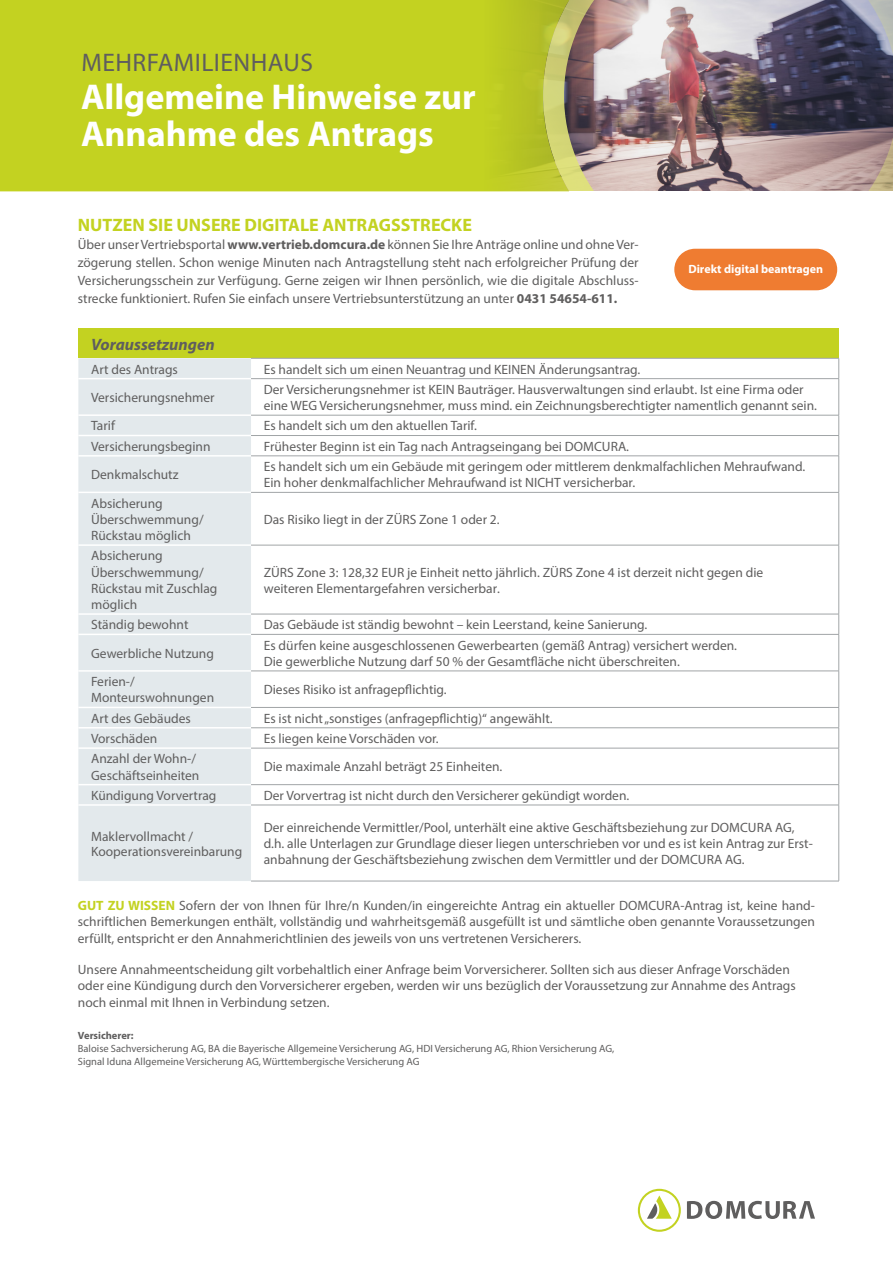
<style>
.page{position:relative;width:893px;height:1263px;background:#fff}
.page>*{position:absolute;margin:0;border:0;box-sizing:border-box;transform-origin:0 0}
.t1{font:700 36px/37.5px "Myriad Pro";color:#fff}
.t2{font:25.5px "Myriad Pro";letter-spacing:.02em;color:#5f5e5e}
.t3{font:700 18px "Myriad Pro";color:#c3d221}
.t4{font:italic 700 16.5px "Myriad Pro";color:#5f5e5e}
.t5{font:13.5px/16.2px "Myriad Pro";color:#5f5e5e}
.t6{font:700 12px "Myriad Pro";color:#fff}
.t7{font:10.5px/12.6px "Myriad Pro";color:#5f5e5e}
.t8{font:700 10.5px "Myriad Pro";color:#5f5e5e}
.s1{font-weight:700}
.s2{font-weight:700;color:#c3d221}
</style>
<div class="page">
<svg style="left:0;top:0;width:893px;height:191px;background:#b0b448"></svg>
<div style="left:78px;top:329px;width:761px;height:29px;background:#c3d221"></div>
<div style="left:78px;top:358px;width:173px;height:523px;background:#e3e9ec"></div>
<hr style="left:251px;top:415px;width:588px;height:1px;background:#a1a5a7">
<hr style="left:251px;top:634px;width:588px;height:1px;background:#a1a5a7">
<hr style="left:251px;top:727px;width:588px;height:1px;background:#a1a5a7">
<hr style="left:251px;top:748px;width:588px;height:1px;background:#a1a5a7">
<hr style="left:251px;top:784px;width:588px;height:1px;background:#a1a5a7">
<hr style="left:251px;top:358px;width:588px;height:1px;background:#a1a5a7">
<svg style="left:838px;top:358px;width:1px;height:20px"></svg>
<hr style="left:838px;top:379px;width:1px;height:36px;background:#a1a5a7">
<svg style="left:838px;top:415px;width:1px;height:41px"></svg>
<hr style="left:838px;top:456px;width:1px;height:36px;background:#a1a5a7">
<hr style="left:838px;top:493px;width:1px;height:52px;background:#a1a5a7">
<hr style="left:838px;top:545px;width:1px;height:69px;background:#a1a5a7">
<svg style="left:838px;top:615px;width:1px;height:19px"></svg>
<hr style="left:838px;top:634px;width:1px;height:37px;background:#a1a5a7">
<hr style="left:838px;top:671px;width:1px;height:36px;background:#a1a5a7">
<svg style="left:838px;top:708px;width:1px;height:40px"></svg>
<hr style="left:838px;top:748px;width:1px;height:36px;background:#a1a5a7">
<svg style="left:838px;top:785px;width:1px;height:20px"></svg>
<hr style="left:838px;top:805px;width:1px;height:76px;background:#a1a5a7">
<hr style="left:251px;top:881px;width:588px;height:1px;background:#a1a5a7">
<hr style="left:78px;top:378px;width:173px;height:1px;background:#fff">
<hr style="left:78px;top:414px;width:173px;height:2px;background:#fff">
<hr style="left:78px;top:435px;width:173px;height:1px;background:#fff">
<hr style="left:78px;top:455px;width:173px;height:2px;background:#fff">
<hr style="left:78px;top:492px;width:173px;height:1px;background:#fff">
<hr style="left:78px;top:544px;width:173px;height:2px;background:#fff">
<hr style="left:78px;top:613px;width:173px;height:2px;background:#fff">
<hr style="left:78px;top:634px;width:173px;height:1px;background:#fff">
<hr style="left:78px;top:670px;width:173px;height:2px;background:#fff">
<hr style="left:78px;top:707px;width:173px;height:1px;background:#fff">
<hr style="left:78px;top:727px;width:173px;height:1px;background:#fff">
<hr style="left:78px;top:747px;width:173px;height:2px;background:#fff">
<hr style="left:78px;top:784px;width:173px;height:1px;background:#fff">
<hr style="left:78px;top:804px;width:173px;height:2px;background:#fff">
<hr style="left:251px;top:456px;width:588px;height:1px;background:#a1a5a7">
<hr style="left:251px;top:435px;width:588px;height:1px;background:#a1a5a7">
<hr style="left:251px;top:614px;width:588px;height:1px;background:#a1a5a7">
<hr style="left:251px;top:492px;width:588px;height:1px;background:#a1a5a7">
<hr style="left:251px;top:545px;width:588px;height:1px;background:#a1a5a7">
<hr style="left:251px;top:707px;width:588px;height:1px;background:#a1a5a7">
<hr style="left:251px;top:805px;width:588px;height:1px;background:#a1a5a7">
<hr style="left:251px;top:378px;width:588px;height:1px;background:#a1a5a7">
<hr style="left:251px;top:671px;width:588px;height:1px;background:#a1a5a7">
<div style="left:674px;top:249px;width:163px;height:41px;background:#ef7c31;border-radius:21px"></div>
<svg style="left:638px;top:1189px;width:43px;height:43px"></svg>
<svg style="left:687px;top:1201px;width:128px;height:18px"></svg>
<h2 class="t2" style="left:81px;top:47px;width:233px">MEHRFAMILIENHAUS</h2>
<h1 class="t1" style="left:81px;top:77px;width:396px">Allgemeine Hinweise zur<br>Annahme des Antrags</h1>
<h3 class="t3" style="left:78px;top:213px;width:396px">NUTZEN SIE UNSERE DIGITALE ANTRAGSSTRECKE</h3>
<p class="t5" style="left:78px;top:235px;width:562px;line-height:18px;text-align:justify">Über unser Vertriebsportal <span class="s1">www.vertrieb.domcura.de</span> können Sie Ihre Anträge online und ohne Ver&shy;zögerung stellen. Schon wenige Minuten nach Antragstellung steht nach erfolgreicher Prüfung der Versicherungsschein zur Verfügung. Gerne zeigen wir Ihnen persönlich, wie die digitale Abschluss&shy;strecke funktioniert. Rufen Sie einfach unsere Vertriebsunterstützung an unter <span class="s1">0431 54654-611.</span></p>
<p class="t6" style="left:688px;top:261px;width:136px">Direkt digital beantragen</p>
<p class="t4" style="left:91px;top:333px;width:125px">Voraussetzungen</p>
<p class="t5" style="left:91px;top:361px;width:88px">Art des Antrags</p>
<p class="t5" style="left:264px;top:361px;width:378px">Es handelt sich um einen Neuantrag und KEINEN Änderungsantrag.</p>
<p class="t5" style="left:91px;top:389px;width:125px">Versicherungsnehmer</p>
<p class="t5" style="left:264px;top:381px;width:555px">Der Versicherungsnehmer ist KEIN Bauträger. Hausverwaltungen sind erlaubt. Ist eine Firma oder eine WEG Versicherungsnehmer, muss mind. ein Zeichnungsberechtigter namentlich genannt sein.</p>
<p class="t5" style="left:91px;top:418px;width:25px">Tarif</p>
<p class="t5" style="left:264px;top:418px;width:215px">Es handelt sich um den aktuellen Tarif.</p>
<p class="t5" style="left:91px;top:438px;width:121px">Versicherungsbeginn</p>
<p class="t5" style="left:264px;top:438px;width:367px">Frühester Beginn ist ein Tag nach Antragseingang bei DOMCURA.</p>
<p class="t5" style="left:91px;top:466px;width:89px">Denkmalschutz</p>
<p class="t5" style="left:264px;top:458px;width:543px">Es handelt sich um ein Gebäude mit geringem oder mittlerem denkmalfachlichen Mehraufwand.<br>Ein hoher denkmalfachlicher Mehraufwand ist NICHT versicherbar.</p>
<p class="t5" style="left:91px;top:495px;width:114px">Absicherung<br>Überschwemmung/<br>Rückstau möglich</p>
<p class="t5" style="left:264px;top:511px;width:237px">Das Risiko liegt in der ZÜRS Zone 1 oder 2.</p>
<p class="t5" style="left:91px;top:547px;width:128px">Absicherung<br>Überschwemmung/<br>Rückstau mit Zuschlag möglich</p>
<p class="t5" style="left:264px;top:564px;width:501px">ZÜRS Zone 3: 128,32 EUR je Einheit netto jährlich. ZÜRS Zone 4 ist derzeit nicht gegen die weiteren Elementargefahren versicherbar.</p>
<p class="t5" style="left:91px;top:616px;width:99px">Ständig bewohnt</p>
<p class="t5" style="left:264px;top:616px;width:385px">Das Gebäude ist ständig bewohnt – kein Leerstand, keine Sanierung.</p>
<p class="t5" style="left:91px;top:645px;width:124px">Gewerbliche Nutzung</p>
<p class="t5" style="left:264px;top:637px;width:475px">Es dürfen keine ausgeschlossenen Gewerbearten (gemäß Antrag) versichert werden.<br>Die gewerbliche Nutzung darf 50 % der Gesamtfläche nicht überschreiten.</p>
<p class="t5" style="left:91px;top:673px;width:125px">Ferien-/<br>Monteurswohnungen</p>
<p class="t5" style="left:264px;top:681px;width:184px">Dieses Risiko ist anfragepflichtig.</p>
<p class="t5" style="left:91px;top:710px;width:101px">Art des Gebäudes</p>
<p class="t5" style="left:264px;top:710px;width:290px">Es ist nicht „sonstiges (anfragepflichtig)“ angewählt.</p>
<p class="t5" style="left:91px;top:730px;width:68px">Vorschäden</p>
<p class="t5" style="left:264px;top:730px;width:176px">Es liegen keine Vorschäden vor.</p>
<p class="t5" style="left:91px;top:750px;width:110px">Anzahl der Wohn-/<br>Geschäftseinheiten</p>
<p class="t5" style="left:264px;top:759px;width:240px">Die maximale Anzahl beträgt 25 Einheiten.</p>
<p class="t5" style="left:91px;top:787px;width:127px">Kündigung Vorvertrag</p>
<p class="t5" style="left:264px;top:787px;width:367px">Der Vorvertrag ist nicht durch den Versicherer gekündigt worden.</p>
<p class="t5" style="left:91px;top:828px;width:153px;line-height:15px">Maklervollmacht /<br>Kooperationsvereinbarung</p>
<p class="t5" style="left:264px;top:819px;width:551px">Der einreichende Vermittler/Pool, unterhält eine aktive Geschäftsbeziehung zur DOMCURA AG, d.h. alle Unterlagen zur Grundlage dieser liegen unterschrieben vor und es ist kein Antrag zur Erst&shy;anbahnung der Geschäftsbeziehung zwischen dem Vermittler und der DOMCURA AG.</p>
<p class="t5" style="left:78px;top:897px;width:739px;text-align:justify"><span class="s2">GUT ZU WISSEN</span> Sofern der von Ihnen für Ihre/n Kunden/in eingereichte Antrag ein aktueller DOMCURA-Antrag ist, keine hand&shy;schriftlichen Bemerkungen enthält, vollständig und wahrheitsgemäß ausgefüllt ist und sämtliche oben genannte Voraussetzungen erfüllt, entspricht er den Annahmerichtlinien des jeweils von uns vertretenen Versicherers.</p>
<p class="t5" style="left:78px;top:960px;width:719px">Unsere Annahmeentscheidung gilt vorbehaltlich einer Anfrage beim Vorversicherer. Sollten sich aus dieser Anfrage Vorschäden oder eine Kündigung durch den Vorversicherer ergeben, werden wir uns bezüglich der Voraussetzung zur Annahme des Antrags noch einmal mit Ihnen in Verbindung setzen.</p>
<p class="t8" style="left:78px;top:1029px;width:57px">Versicherer:</p>
<p class="t7" style="left:78px;top:1042px;width:538px">Baloise Sachversicherung AG, BA die Bayerische Allgemeine Versicherung AG, HDI Versicherung AG, Rhion Versicherung AG,<br>Signal Iduna Allgemeine Versicherung AG, Württembergische Versicherung AG</p>
</div>
